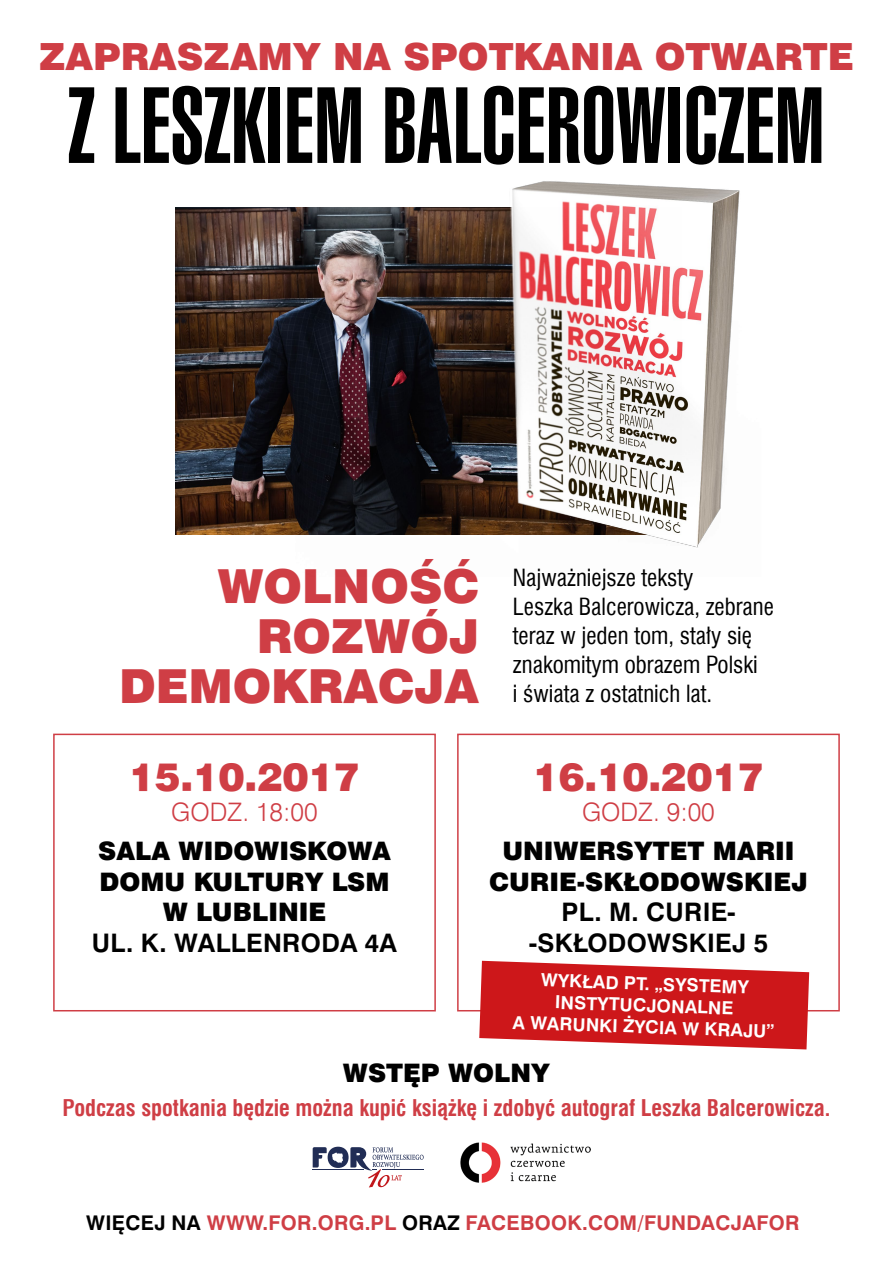
<style>
.page{position:relative;width:893px;height:1261px;background:#fff}
.page>*{position:absolute;margin:0;border:0;box-sizing:border-box;transform-origin:0 0}
.t1{font:900 extra-condensed 105px "Swiss 911 PL";letter-spacing:.015em;color:#000}
.t2{font:46.95px/50px "Swis 721 Blk EU";color:#cf3e45;text-align:right}
.t3{font:39px "Swis 721 Blk EU";color:#cf3e45}
.t4{font:37.5px "Swis 721 Blk EU";color:#cf3e45}
.t5{font:25.5px/30.6px "Swis 721 Blk EU";color:#000;text-align:center}
.t6{font:700 25.5px/30.6px "Swiss 721 PL";letter-spacing:.015em;color:#000;text-align:center}
.t7{font:25.5px "Swis 721 Lt EU";color:#cf3e45}
.t8{font:23.1px/29px "Swis 721 Cn EU";color:#000}
.t9{font:700 22.5px "Swis 721 Cn EU";color:#cf3e45}
.t10{font:700 20.25px "Swiss 721 PL";letter-spacing:.015em;color:#cf3e45}
.t11{font:700 18px/21.6px "Swiss 721 PL";color:#fff;text-align:center}
.s1{color:#000}
</style>
<div class="page">
<div style="left:53px;top:733px;width:383px;height:278px;border:2px solid #cf3e45"></div>
<img style="left:175px;top:207px;width:120px;height:327px">
<img style="left:295px;top:181px;width:445px;height:367px">
<div style="left:457px;top:733px;width:383px;height:278px;border:2px solid #cf3e45"></div>
<svg style="left:479px;top:961px;width:330px;height:88px;background:#d33437"></svg>
<img style="left:461px;top:1142px;width:129px;height:40px">
<svg style="left:313px;top:1146px;width:111px;height:41px"></svg>
<h3 class="t4" style="left:39px;top:33px;width:816px">ZAPRASZAMY NA SPOTKANIA OTWARTE</h3>
<h1 class="t1" style="left:69px;top:69px;width:757px">Z LESZKIEM BALCEROWICZEM</h1>
<h2 class="t2" style="left:119px;top:562px;width:362px">WOLNOŚĆ<br>ROZWÓJ<br>DEMOKRACJA</h2>
<p class="t8" style="left:513px;top:563px;width:262px">Najważniejsze teksty<br>Leszka Balcerowicza, zebrane teraz w jeden tom, stały się znakomitym obrazem Polski<br>i świata z ostatnich lat.</p>
<h3 class="t3" style="left:129px;top:752px;width:232px">15.10.2017</h3>
<p class="t7" style="left:171px;top:796px;width:148px">GODZ. 18:00</p>
<p class="t5" style="left:98px;top:836px;width:294px">SALA WIDOWISKOWA<br>DOMU KULTURY LSM<br>W LUBLINIE</p>
<p class="t6" style="left:92px;top:927px;width:307px">UL. K. WALLENRODA 4A</p>
<h3 class="t3" style="left:533px;top:752px;width:232px">16.10.2017</h3>
<p class="t7" style="left:582px;top:796px;width:134px">GODZ. 9:00</p>
<p class="t5" style="left:489px;top:836px;width:320px">UNIWERSYTET MARII<br>CURIE-SKŁODOWSKIEJ</p>
<p class="t6" style="left:529px;top:897px;width:241px">PL. M. CURIE--SKŁODOWSKIEJ 5</p>
<p class="t11" style="left:514px;top:968px;width:263px;rotate:2deg">WYKŁAD PT. „SYSTEMY<br>INSTYTUCJONALNE<br>A WARUNKI ŻYCIA W KRAJU”</p>
<p class="t5" style="left:343px;top:1058px;width:209px">WSTĘP WOLNY</p>
<p class="t9" style="left:63px;top:1094px;width:769px">Podczas spotkania będzie można kupić książkę i zdobyć autograf Leszka Balcerowicza.</p>
<p class="t10" style="left:86px;top:1210px;width:715px"><span class="s1">WIĘCEJ NA</span> WWW.FOR.ORG.PL <span class="s1">ORAZ</span> FACEBOOK.COM/FUNDACJAFOR</p>
</div>
